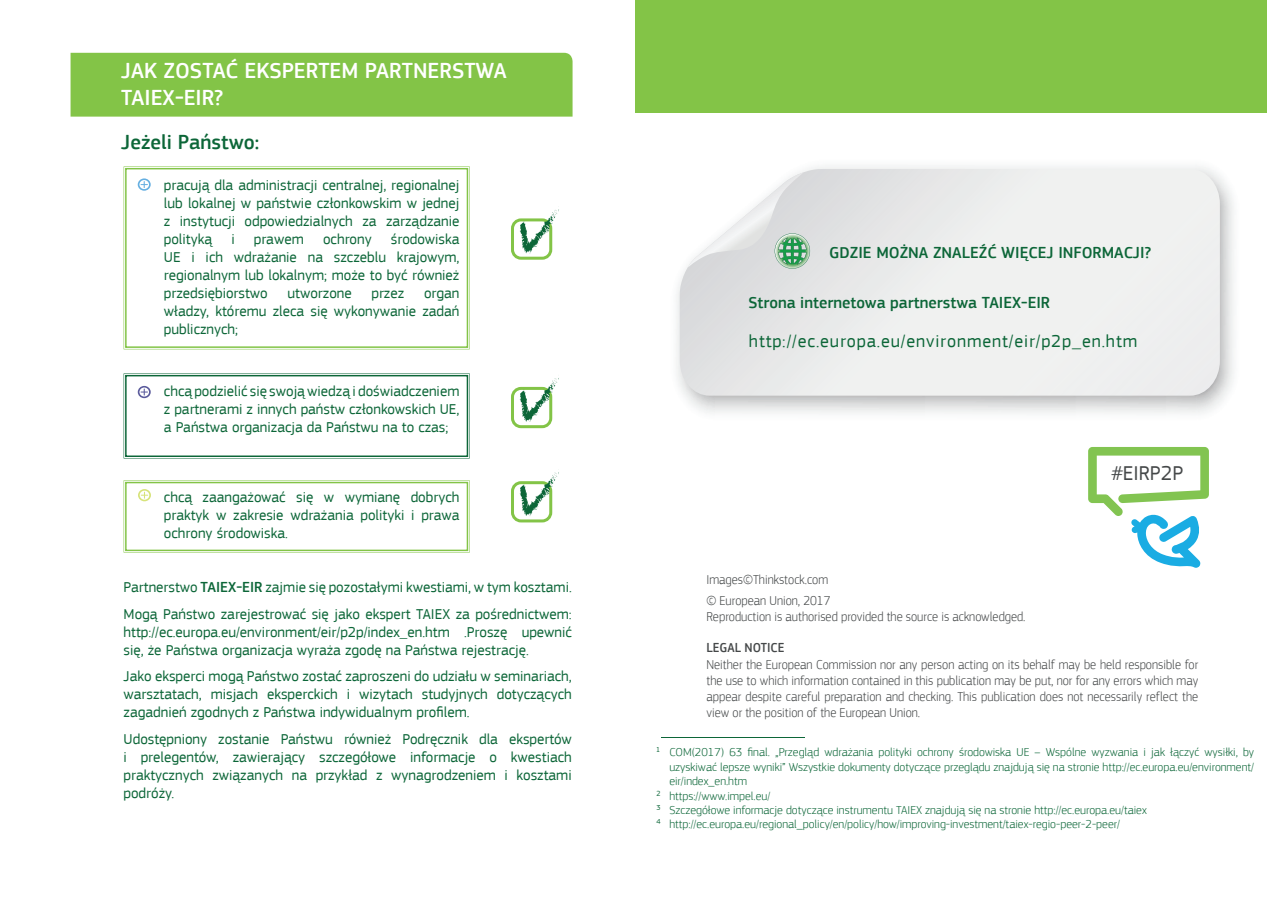
<style>
.page{position:relative;width:1267px;height:897px;background:#fff}
.page>*{position:absolute;margin:0;border:0;box-sizing:border-box;transform-origin:0 0}
.t1{font:500 22.5px/27px "EC Square Sans Pro";color:#fff}
.t2{font:500 21px "EC Square Sans Pro";color:#0c6638}
.t3{font:21px "EC Square Sans Pro";color:#454849}
.t4{font:18px "EC Square Sans Pro";letter-spacing:.05em;color:#0c6638}
.t5{font:500 16.5px "EC Square Sans Pro";color:#0c6638}
.t6{font:15px/18px "EC Square Sans Pro";color:#0c6638;text-align:justify}
.t7{font:300 13.5px/16.2px "EC Square Sans Pro";color:#454849;scale:.94 1}
.t8{font:500 13.5px "EC Square Sans Pro";color:#454849;scale:.94 1}
.t9{font:300 12px "EC Square Sans Pro";color:#0c6638}
.s1{font-weight:500}
</style>
<div class="page">
<img style="left:676px;top:166px;width:558px;height:247px">
<svg style="left:679px;top:169px;width:540px;height:226px"></svg>
<svg style="left:685px;top:173px;width:125px;height:98px"></svg>
<svg style="left:1088px;top:447px;width:120px;height:120px"></svg>
<div style="left:635px;top:0;width:631px;height:112px;background:#83c447"></div>
<hr style="left:661px;top:737px;width:143px;height:1px;background:#0c6638">
<div style="left:71px;top:53px;width:501px;height:64px;background:#83c447"></div>
<svg style="left:124px;top:166px;width:345px;height:183px"></svg>
<svg style="left:125px;top:168px;width:343px;height:180px"></svg>
<div style="left:511px;top:218px;width:41px;height:42px;border:3px solid #83c447;border-radius:9px"></div>
<svg style="left:519px;top:209px;width:40px;height:44px"></svg>
<svg style="left:138px;top:178px;width:13px;height:13px"></svg>
<div style="left:511px;top:387px;width:41px;height:41px;border:3px solid #83c447;border-radius:9px"></div>
<svg style="left:519px;top:378px;width:40px;height:44px"></svg>
<div style="left:511px;top:481px;width:41px;height:41px;border:3px solid #83c447;border-radius:9px"></div>
<svg style="left:519px;top:472px;width:40px;height:44px"></svg>
<svg style="left:124px;top:480px;width:345px;height:72px"></svg>
<svg style="left:124px;top:373px;width:345px;height:85px"></svg>
<h1 class="t1" style="left:121px;top:58px;width:387px">JAK ZOSTAĆ EKSPERTEM PARTNERSTWA<br>TAIEX-EIR?</h1>
<h2 class="t2" style="left:121px;top:130px;width:139px">Jeżeli Państwo:</h2>
<p class="t6" style="left:164px;top:176px;width:297px">pracują dla administracji centralnej, regionalnej lub lokalnej w państwie członkowskim w jednej z instytucji odpowiedzialnych za zarządzanie polityką</p>
<p class="t6" style="left:164px;top:230px;width:297px;text-indent:227px">środowiska UE i ich wdrażanie na szczeblu krajowym, regionalnym lub lokalnym; może to być również przedsiębiorstwo</p>
<p class="t6" style="left:231px;top:230px;width:5px">i</p>
<p class="t6" style="left:254px;top:230px;width:51px">prawem</p>
<p class="t6" style="left:323px;top:230px;width:50px">ochrony</p>
<p class="t6" style="left:287px;top:284px;width:66px">utworzone</p>
<p class="t6" style="left:371px;top:284px;width:34px">przez</p>
<p class="t6" style="left:164px;top:284px;width:297px;text-indent:260px">organ władzy, któremu zleca się wykonywanie zadań publicznych;</p>
<p class="t6" style="left:164px;top:382px;width:297px">chcą podzielić się swoją wiedzą i doświadczeniem z partnerami z innych państw członkowskich UE, a Państwa organizacja da Państwu na to czas;</p>
<p class="t6" style="left:164px;top:487px;width:297px">chcą zaangażować się w wymianę dobrych praktyk w zakresie wdrażania polityki i prawa ochrony środowiska.</p>
<p class="t6" style="left:124px;top:574px;width:449px;line-height:26.5px">Partnerstwo <span class="s1">TAIEX-EIR</span> zajmie się pozostałymi kwestiami, w tym kosztami.<br>Mogą Państwo zarejestrować się jako ekspert TAIEX za pośrednictwem:</p>
<p class="t6" style="left:124px;top:623px;width:449px">http://ec.europa.eu/environment/eir/p2p/index_en.htm .Proszę upewnić się, że Państwa organizacja wyraża zgodę na Państwa rejestrację.</p>
<p class="t6" style="left:124px;top:667px;width:449px">Jako eksperci mogą Państwo zostać zaproszeni do udziału w seminariach, warsztatach, misjach eksperckich i wizytach studyjnych dotyczących zagadnień zgodnych z Państwa indywidualnym profilem.</p>
<p class="t6" style="left:124px;top:730px;width:449px">Udostępniony zostanie Państwu również Podręcznik dla ekspertów i prelegentów, zawierający szczegółowe informacje o kwestiach praktycznych związanych na przykład z wynagrodzeniem i kosztami podróży.</p>
<p class="t5" style="left:829px;top:242px;width:323px">GDZIE MOŻNA ZNALEŹĆ WIĘCEJ INFORMACJI?</p>
<p class="t5" style="left:748px;top:292px;width:303px">Strona internetowa partnerstwa TAIEX-EIR</p>
<p class="t4" style="left:748px;top:330px;width:390px">http://ec.europa.eu/environment/eir/p2p_en.htm</p>
<h2 class="t3" style="left:1111px;top:460px;width:73px">#EIRP2P</h2>
<p class="t7" style="left:706px;top:569px;width:134px;line-height:20.7px">Images©Thinkstock.com © European Union, 2017</p>
<p class="t7" style="left:706px;top:608px;width:341px">Reproduction is authorised provided the source is acknowledged.</p>
<p class="t8" style="left:706px;top:640px;width:84px">LEGAL NOTICE</p>
<p class="t7" style="left:706px;top:656px;width:524px;text-align:justify">Neither the European Commission nor any person acting on its behalf may be held responsible for the use to which information contained in this publication may be put, nor for any errors which may appear despite careful preparation and checking. This publication does not necessarily reflect the view or the position of the European Union.</p>
<p class="t9" style="left:656px;top:745px;width:599px">¹ COM(2017) 63 final. „Przegląd wdrażania polityki ochrony środowiska UE – Wspólne wyzwania i jak łączyć wysiłki, by</p>
<p class="t9" style="left:669px;top:759px;width:586px">uzyskiwać lepsze wyniki” Wszystkie dokumenty dotyczące przeglądu znajdują się na stronie http://ec.europa.eu/environment/</p>
<p class="t9" style="left:669px;top:774px;width:79px">eir/index_en.htm</p>
<p class="t9" style="left:656px;top:788px;width:115px">² https://www.impel.eu/</p>
<p class="t9" style="left:656px;top:803px;width:492px">³ Szczegółowe informacje dotyczące instrumentu TAIEX znajdują się na stronie http://ec.europa.eu/taiex</p>
<p class="t9" style="left:656px;top:817px;width:465px">⁴ http://ec.europa.eu/regional_policy/en/policy/how/improving-investment/taiex-regio-peer-2-peer/</p>
</div>
